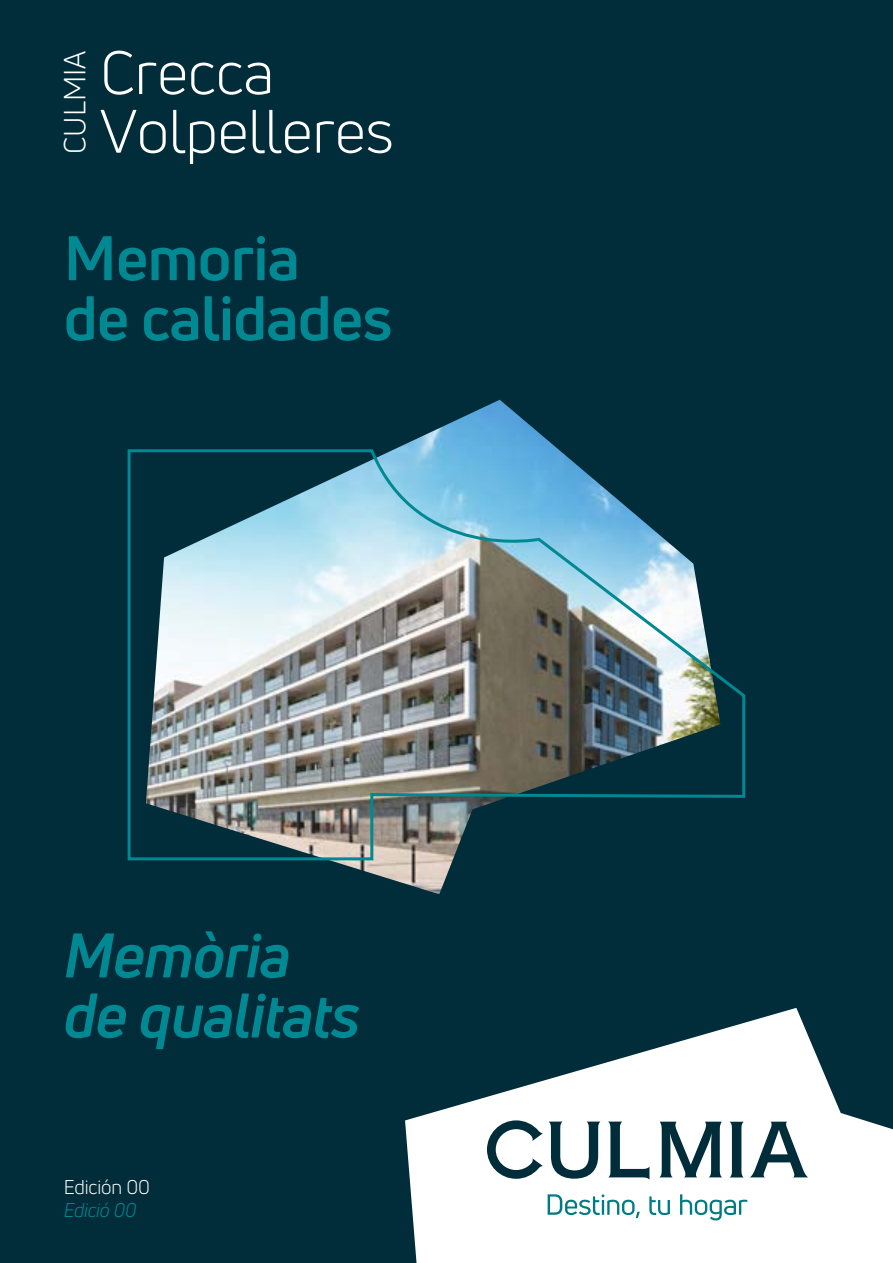
<style>
.page{position:relative;width:893px;height:1263px;background:#002d39}
.page>*{position:absolute;margin:0;border:0;box-sizing:border-box;transform-origin:0 0}
.t1{font:italic 700 61.5px/60px "Uni Neue";letter-spacing:-.01em;color:#008893}
.t2{font:700 61.5px/60px "Uni Neue";letter-spacing:-.01em;color:#008893}
.t3{font:59.85px/58.7px "Uni Neue";color:#fff}
.t4{font:30px "Uni Neue";color:#fff}
.t5{font:19.5px "Uni Neue";letter-spacing:-.01em;color:#fff}
.t6{font:italic 19.5px "Uni Neue";letter-spacing:-.01em;color:#008893}
</style>
<div class="page">
<svg style="left:405px;top:1008px;width:488px;height:255px;fill:#fff"></svg>
<svg style="left:549px;top:1121px;width:51px;height:58px"></svg>
<svg style="left:608px;top:1121px;width:41px;height:58px"></svg>
<svg style="left:659px;top:1122px;width:63px;height:55px"></svg>
<svg style="left:730px;top:1122px;width:13px;height:55px"></svg>
<svg style="left:750px;top:1122px;width:58px;height:55px"></svg>
<svg style="left:487px;top:1120px;width:56px;height:59px"></svg>
<svg style="left:548px;top:1194px;width:199px;height:26px;background:#c6e1e3"></svg>
<img style="left:335px;top:400px;width:222px;height:494px">
<img style="left:127px;top:448px;width:619px;height:414px">
<p class="t4" style="left:57px;top:154px;width:105px;rotate:-90deg">CULMIA</p>
<p class="t3" style="left:100px;top:43px;width:295px">Crecca<br>Volpelleres</p>
<p class="t2" style="left:64px;top:227px;width:330px">Memoria<br>de calidades</p>
<p class="t1" style="left:64px;top:925px;width:298px">Memòria de qualitats</p>
<p class="t5" style="left:64px;top:1175px;width:88px">Edición 00</p>
<p class="t6" style="left:64px;top:1198px;width:74px">Edició 00</p>
</div>
